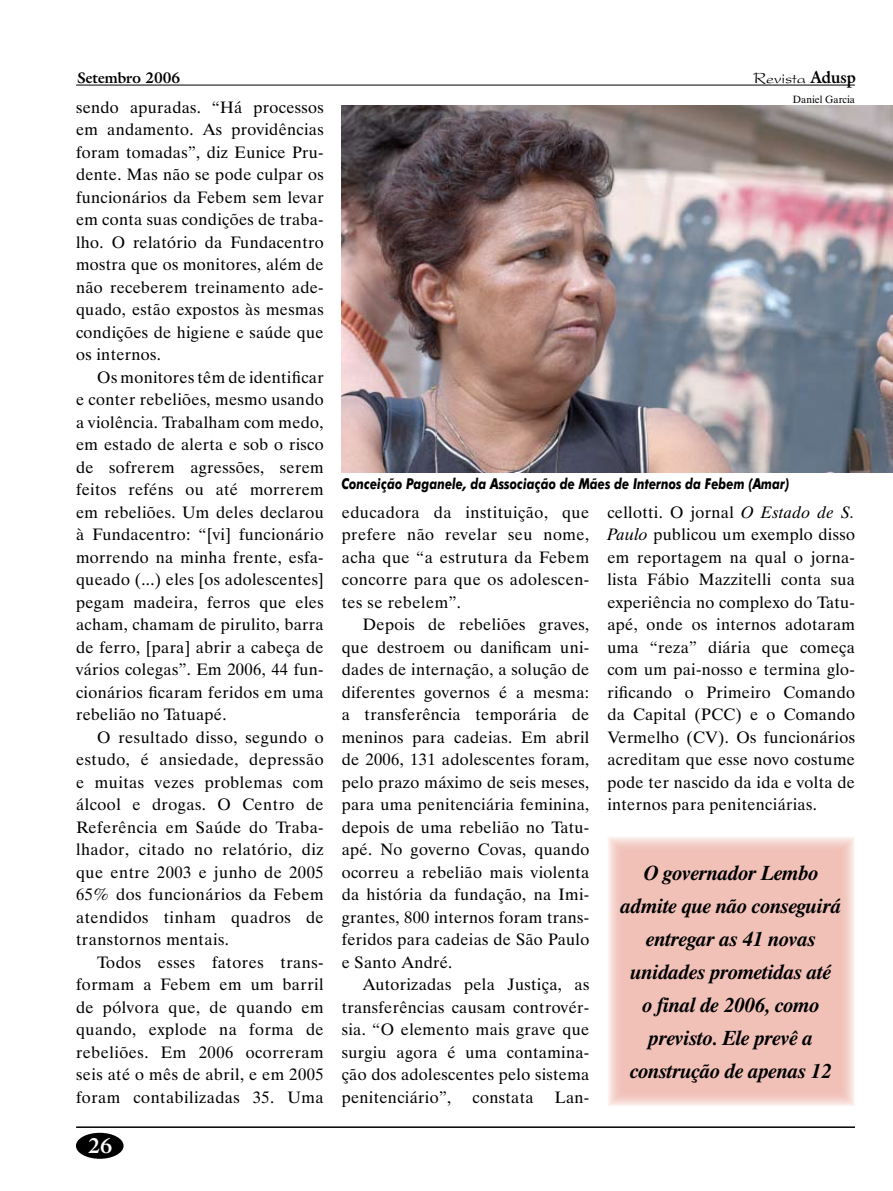
<style>
.page{position:relative;width:893px;height:1191px;background:#fff}
.page>*{position:absolute;margin:0;border:0;box-sizing:border-box;transform-origin:0 0}
.t1{font:italic 700 21px/33px "Dutch 801 BT";letter-spacing:-.01em;color:#000;text-align:center}
.t2{font:700 21px "Galliard IT Cby BT";color:#fff}
.t3{font:16.5px/22.5px "Dutch 801 BT";letter-spacing:.02em;color:#000;text-align:justify}
.t4{font:16.5px "President";color:#000}
.t5{font:italic 700 15px "Futura BT";color:#000;scale:.8 1}
.t6{font:700 15px "Galliard IT Cby BT";color:#000}
.t7{font:10.5px "Dutch 801 BT";color:#000}
.s1{font-family:"Galliard IT Cby BT";font-weight:700}
.s2{font-style:italic}
</style>
<div class="page">
<hr style="left:76px;top:1126px;width:779px;height:2px;background:#000">
<div style="left:76px;top:1132px;width:48px;height:26px;background:#000;border-radius:50%"></div>
<hr style="left:76px;top:85px;width:779px;height:1px;background:#000">
<div style="left:608px;top:836px;width:247px;height:270px;background:#f1c1b8"></div>
<img style="left:341px;top:106px;width:552px;height:366px">
<p class="t6" style="left:77px;top:68px;width:104px">Setembro 2006</p>
<p class="t4" style="left:754px;top:69px;width:104px">Revista <span class="s1">Adusp</span></p>
<p class="t3" style="left:76px;top:95px;width:249px">sendo apuradas. “Há processos em andamento. As providências foram tomadas”, diz Eunice Pru&shy;dente. Mas não se pode culpar os funcionários da Febem sem levar em conta suas condições de traba&shy;lho. O relatório da Fundacentro mostra que os monitores, além de não receberem treinamento ade&shy;quado, estão expostos às mesmas condições de higiene e saúde que os internos.</p>
<p class="t3" style="left:76px;top:365px;width:249px;text-indent:21px">Os monitores têm de identificar e conter rebeliões, mesmo usando a violência. Trabalham com medo, em estado de alerta e sob o risco de sofrerem agressões, serem feitos reféns ou até morrerem em rebeliões. Um deles declarou à Fundacentro: “[vi] funcionário morrendo na minha frente, esfa&shy;queado (...) eles [os adolescentes] pegam madeira, ferros que eles acham, chamam de pirulito, barra de ferro, [para] abrir a cabeça de vários colegas”. Em 2006, 44 fun&shy;cionários ficaram feridos em uma rebelião no Tatuapé.</p>
<p class="t3" style="left:76px;top:725px;width:249px;text-indent:21px">O resultado disso, segundo o estudo, é ansiedade, depressão e muitas vezes problemas com álcool e drogas. O Centro de Referência em Saúde do Traba&shy;lhador, citado no relatório, diz que entre 2003 e junho de 2005<br>65% dos funcionários da Febem atendidos tinham quadros de transtornos mentais.</p>
<p class="t3" style="left:76px;top:950px;width:249px;text-indent:21px">Todos esses fatores trans&shy;formam a Febem em um barril de pólvora que, de quando em quando, explode na forma de rebeliões. Em 2006 ocorreram seis até o mês de abril, e em 2005 foram contabilizadas 35. Uma</p>
<p class="t7" style="left:793px;top:93px;width:64px">Daniel Garcia</p>
<p class="t5" style="left:341px;top:475px;width:562px">Conceição Paganele, da Associação de Mães de Internos da Febem (Amar)</p>
<p class="t3" style="left:607px;top:500px;width:249px">cellotti. O jornal <span class="s2">O Estado de S.<br>Paulo</span> publicou um exemplo disso em reportagem na qual o jorna&shy;lista Fábio Mazzitelli conta sua experiência no complexo do Tatu&shy;apé, onde os internos adotaram uma “reza” diária que começa com um pai-nosso e termina glo&shy;rificando o Primeiro Comando da Capital (PCC) e o Comando Vermelho (CV). Os funcionários acreditam que esse novo costume pode ter nascido da ida e volta de internos para penitenciárias.</p>
<p class="t3" style="left:342px;top:500px;width:249px">educadora da instituição, que prefere não revelar seu nome, acha que “a estrutura da Febem concorre para que os adolescen&shy;tes se rebelem”.</p>
<p class="t3" style="left:342px;top:613px;width:249px;text-indent:21px">Depois de rebeliões graves, que destroem ou danificam uni&shy;dades de internação, a solução de diferentes governos é a mesma: a transferência temporária de meninos para cadeias. Em abril de 2006, 131 adolescentes foram, pelo prazo máximo de seis meses, para uma penitenciária feminina, depois de uma rebelião no Tatu&shy;apé. No governo Covas, quando ocorreu a rebelião mais violenta da história da fundação, na Imi&shy;grantes, 800 internos foram trans&shy;feridos para cadeias de São Paulo e Santo André.</p>
<p class="t3" style="left:342px;top:973px;width:249px;text-indent:21px">Autorizadas pela Justiça, as transferências causam controvér&shy;sia. “O elemento mais grave que surgiu agora é uma contamina&shy;ção dos adolescentes pelo sistema penitenciário”,</p>
<p class="t1" style="left:621px;top:856px;width:222px">O governador Lembo admite que não conseguirá entregar as 41 novas unidades prometidas até<br>o final de 2006, como previsto. Ele prevê a construção de apenas 12</p>
<p class="t3" style="left:473px;top:1085px;width:62px">constata</p>
<p class="t3" style="left:555px;top:1085px;width:36px">Lan-</p>
<p class="t2" style="left:88px;top:1131px;width:24px">26</p>
</div>
